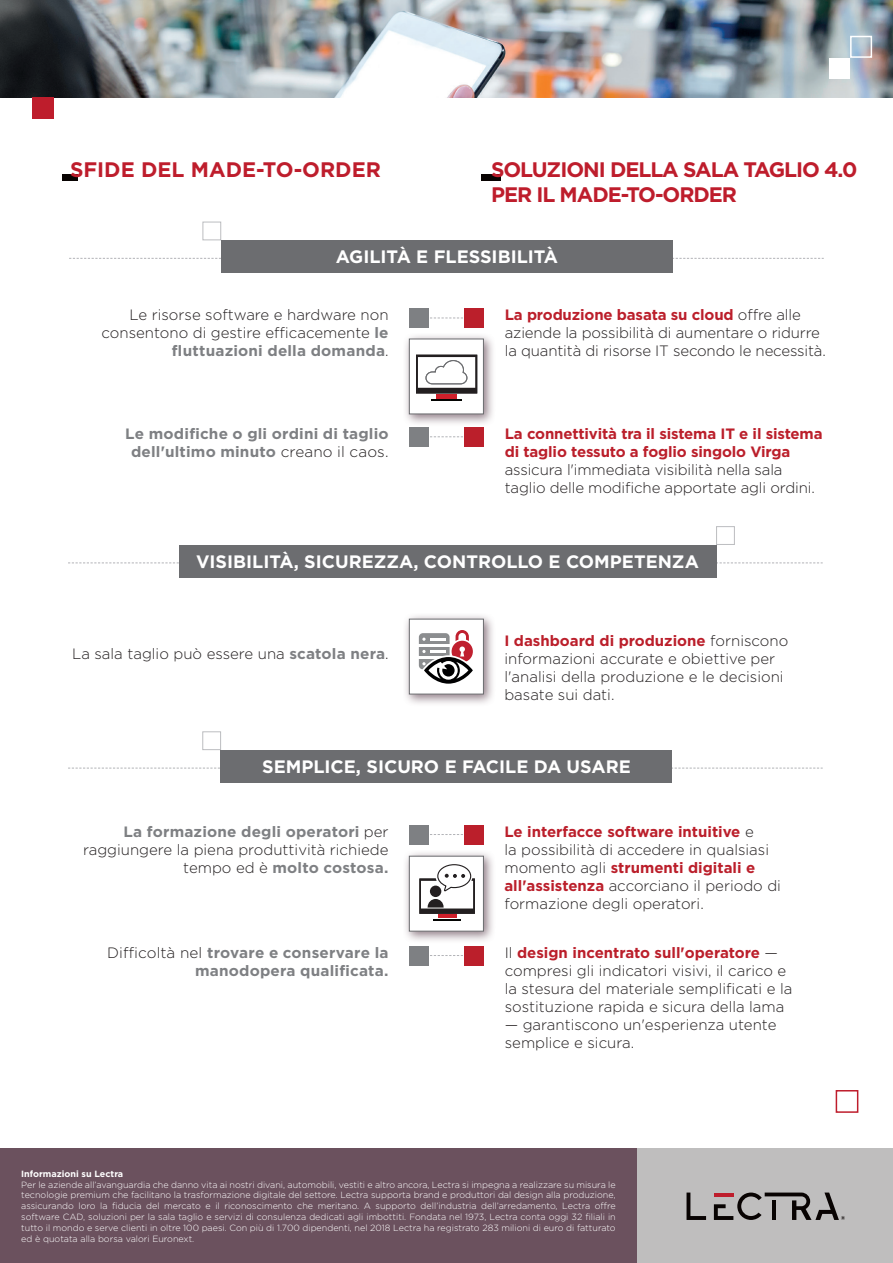
<style>
.page{position:relative;width:893px;height:1263px;background:#fff}
.page>*{position:absolute;margin:0;border:0;box-sizing:border-box;transform-origin:0 0}
.t1{font:700 21px/25.2px "Gotham";letter-spacing:-.05em;color:#be1d2c}
.t2{font:700 21px "Gotham";color:#be1d2c}
.t3{font:700 18px "Gotham";color:#fff}
.t4{font:300 15px/18px "Gotham";color:#231f20}
.t5{font:700 15px/18px "Gotham";letter-spacing:.01em;color:#7e8083;text-align:right}
.t6{font:700 15px/18px "Gotham";letter-spacing:-.01em;color:#bb1f2b}
.t7{font:300 9px/10.8px "Gotham";color:#fff;text-align:justify}
.t8{font:700 9px "Gotham";color:#fff}
.s1{font-weight:700;color:#7e8083}
.s2{font-weight:700;color:#bb1f2b}
.s3{font-weight:300;color:#231f20}
</style>
<div class="page">
<img style="left:0;top:0;width:893px;height:98px">
<div style="left:202px;top:731px;width:19px;height:19px;border:1px solid #bcbdc0"></div>
<svg style="left:68px;top:768px;width:755px;height:1px"></svg>
<div style="left:221px;top:750px;width:451px;height:32px;background:#6c6d70"></div>
<div style="left:716px;top:526px;width:19px;height:19px;border:1px solid #bcbdc0"></div>
<div style="left:203px;top:222px;width:18px;height:18px;border:1px solid #bcbdc0"></div>
<svg style="left:68px;top:562px;width:755px;height:1px"></svg>
<div style="left:179px;top:545px;width:537px;height:32px;background:#6c6d70"></div>
<div style="left:403px;top:850px;width:92px;height:93px;background:#6b515e;opacity:.75"></div>
<div style="left:409px;top:856px;width:75px;height:75px;background:#fff;border:1px solid #6c6d70"></div>
<svg style="left:419px;top:864px;width:56px;height:56px"></svg>
<div style="left:836px;top:1090px;width:22px;height:23px;border:2px solid #be1d2c"></div>
<div style="left:33px;top:98px;width:21px;height:21px;background:#be1d2c"></div>
<svg style="left:430px;top:955px;width:33px;height:1px"></svg>
<div style="left:464px;top:946px;width:20px;height:19px;background:#bb1f2b"></div>
<div style="left:409px;top:946px;width:20px;height:19px;background:#7e8083"></div>
<svg style="left:430px;top:834px;width:33px;height:1px"></svg>
<div style="left:464px;top:825px;width:20px;height:19px;background:#bb1f2b"></div>
<div style="left:409px;top:825px;width:20px;height:19px;background:#7e8083"></div>
<svg style="left:69px;top:258px;width:755px;height:1px"></svg>
<div style="left:221px;top:240px;width:452px;height:33px;background:#6c6d70"></div>
<div style="left:403px;top:333px;width:92px;height:93px;background:#6b515e;opacity:.75"></div>
<div style="left:409px;top:339px;width:75px;height:75px;background:#fff;border:1px solid #6c6d70"></div>
<hr style="left:436px;top:394px;width:21px;height:4px;background:#cf1f2a">
<hr style="left:431px;top:399px;width:31px;height:2px;background:#040503">
<svg style="left:416px;top:355px;width:61px;height:38px"></svg>
<svg style="left:430px;top:318px;width:33px;height:1px"></svg>
<div style="left:464px;top:308px;width:20px;height:20px;background:#bb1f2b"></div>
<div style="left:409px;top:308px;width:20px;height:20px;background:#7e8083"></div>
<svg style="left:430px;top:436px;width:33px;height:1px"></svg>
<div style="left:464px;top:427px;width:20px;height:20px;background:#bb1f2b"></div>
<div style="left:409px;top:427px;width:20px;height:20px;background:#7e8083"></div>
<div style="left:403px;top:613px;width:92px;height:93px;background:#6b515e;opacity:.75"></div>
<div style="left:409px;top:619px;width:75px;height:75px;background:#fff;border:1px solid #6c6d70"></div>
<div style="left:419px;top:633px;width:31px;height:36px;background:#8b8d8f;border-radius:4px"></div>
<hr style="left:418px;top:644px;width:32px;height:2px;background:#fff">
<hr style="left:418px;top:656px;width:32px;height:2px;background:#fff">
<svg style="left:421px;top:630px;width:52px;height:54px"></svg>
<div style="left:62px;top:174px;width:16px;height:7px;background:#080302"></div>
<div style="left:482px;top:174px;width:19px;height:7px;background:#080302"></div>
<div style="left:830px;top:58px;width:20px;height:20px;background:#fff"></div>
<div style="left:850px;top:36px;width:22px;height:22px;border:2px solid #fff"></div>
<div style="left:0;top:1148px;width:893px;height:115px;background:#6b515e"></div>
<div style="left:638px;top:1148px;width:255px;height:115px;background:#bfbebe"></div>
<svg style="left:686px;top:1192px;width:20px;height:28px"></svg>
<svg style="left:714px;top:1192px;width:131px;height:28px"></svg>
<h1 class="t2" style="left:70px;top:155px;width:312px">SFIDE DEL MADE-TO-ORDER</h1>
<h1 class="t1" style="left:491px;top:156px;width:368px">SOLUZIONI DELLA SALA TAGLIO 4.0<br>PER IL MADE-TO-ORDER</h1>
<p class="t3" style="left:336px;top:245px;width:224px">AGILITÀ E FLESSIBILITÀ</p>
<p class="t4" style="left:102px;top:305px;width:288px;text-align:right">Le risorse software e hardware non consentono di gestire efficacemente <span class="s1">le fluttuazioni della domanda</span>.</p>
<p class="t4" style="left:505px;top:305px;width:323px"><span class="s2">La produzione basata su cloud</span> offre alle aziende la possibilità di aumentare o ridurre la quantità di risorse IT secondo le necessità.</p>
<p class="t5" style="left:125px;top:425px;width:265px;text-align:center">Le modifiche o gli ordini di taglio dell'ultimo minuto <span class="s3">creano il caos.</span></p>
<p class="t6" style="left:505px;top:425px;width:319px">La connettività tra il sistema IT e il sistema di taglio tessuto a foglio singolo Virga</p>
<p class="t4" style="left:505px;top:460px;width:312px">assicura l'immediata visibilità nella sala taglio delle modifiche apportate agli ordini.</p>
<p class="t3" style="left:196px;top:549px;width:504px">VISIBILITÀ, SICUREZZA, CONTROLLO E COMPETENZA</p>
<p class="t4" style="left:72px;top:644px;width:318px">La sala taglio può essere una <span class="s1">scatola nera</span>.</p>
<p class="t4" style="left:504px;top:632px;width:285px"><span class="s2">I dashboard di produzione</span> forniscono informazioni accurate e obiettive per l'analisi della produzione e le decisioni basate sui dati.</p>
<p class="t3" style="left:262px;top:755px;width:370px">SEMPLICE, SICURO E FACILE DA USARE</p>
<p class="t4" style="left:83px;top:822px;width:307px;text-align:right"><span class="s1">La formazione degli operatori</span> per raggiungere la piena produttività richiede tempo ed è <span class="s1">molto costosa.</span></p>
<p class="t4" style="left:504px;top:822px;width:278px"><span class="s2">Le interfacce software intuitive</span> e<br>la possibilità di accedere in qualsiasi momento agli <span class="s2">strumenti digitali e all'assistenza</span> accorciano il periodo di formazione degli operatori.</p>
<p class="t5" style="left:107px;top:943px;width:283px"><span class="s3">Difficoltà nel</span> trovare e conservare la manodopera qualificata.</p>
<p class="t4" style="left:505px;top:943px;width:289px">Il <span class="s2">design incentrato sull'operatore</span> — compresi gli indicatori visivi, il carico e la stesura del materiale semplificati e la sostituzione rapida e sicura della lama</p>
<p class="t4" style="left:505px;top:1015px;width:273px">— garantiscono un'esperienza utente semplice e sicura.</p>
<p class="t8" style="left:21px;top:1167px;width:103px">Informazioni su Lectra</p>
<p class="t7" style="left:21px;top:1179px;width:596px">Per le aziende all’avanguardia che danno vita ai nostri divani, automobili, vestiti e altro ancora, Lectra si impegna a realizzare su misura le tecnologie premium che facilitano la trasformazione digitale del settore. Lectra supporta brand e produttori dal design alla produzione, assicurando loro la fiducia del mercato e il riconoscimento che meritano. A supporto dell’industria dell’arredamento, Lectra offre software CAD, soluzioni per la sala taglio e servizi di consulenza dedicati agli imbottiti. Fondata nel 1973, Lectra conta oggi 32 filiali in tutto il mondo e serve clienti in oltre 100 paesi. Con più di 1.700 dipendenti, nel 2018 Lectra ha registrato 283 milioni di euro di fatturato ed è quotata alla borsa valori Euronext.</p>
</div>
